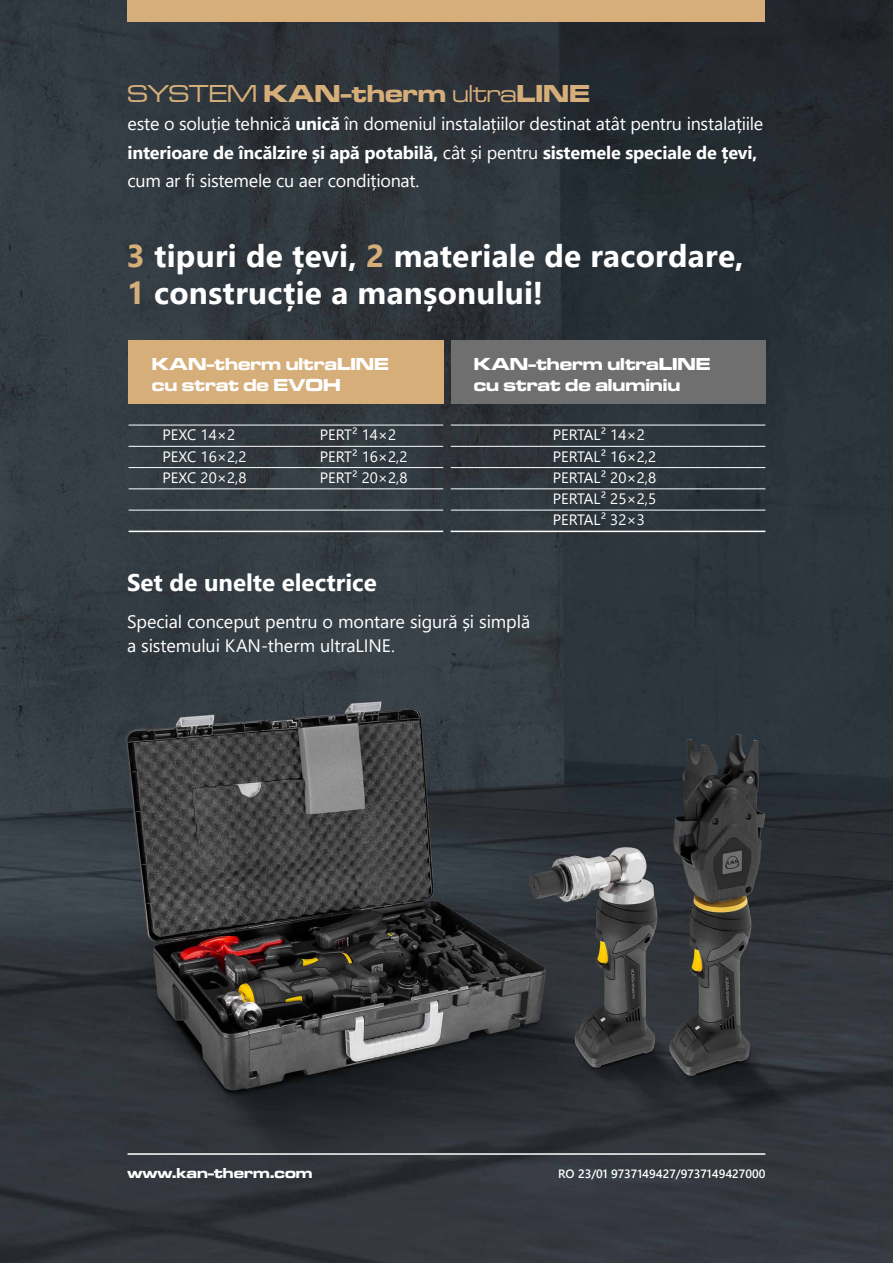
<style>
.page{position:relative;width:893px;height:1263px;background:#fff}
.page>*{position:absolute;margin:0;border:0;box-sizing:border-box;transform-origin:0 0}
.t1{font:700 31.5px/37.5px "Segoe UI";letter-spacing:.005em;color:#fff}
.t2{font:25.5px "Microgramma D Bol Ext";color:#d5ae7a}
.t3{font:700 24px "Segoe UI";color:#fff}
.t4{font:18px/28.2px "Segoe UI";letter-spacing:-.01em;color:#fff}
.t5{font:18px/21px "Microgramma D Bol Ext";color:#fff}
.t6{font:15px/21.3px "Segoe UI";color:#fff}
.t7{font:15px "Microgramma D Bol Ext";color:#fff}
.t8{font:600 12px "Segoe UI";color:#fff}
.s1{font-family:"Microgramma D Med Ext"}
.s2{font-weight:700}
.s3{color:#d5ae7a}
</style>
<div class="page">
<img style="left:0;top:0;width:893px;height:1263px">
<div style="left:128px;top:0;width:637px;height:21px;background:#d5ae7a"></div>
<hr style="left:128px;top:1153px;width:637px;height:2px;background:#fff">
<hr style="left:129px;top:425px;width:157px;height:1px;background:#fff">
<hr style="left:286px;top:425px;width:157px;height:1px;background:#fff">
<hr style="left:129px;top:446px;width:157px;height:1px;background:#fff">
<hr style="left:286px;top:446px;width:157px;height:1px;background:#fff">
<hr style="left:129px;top:467px;width:157px;height:1px;background:#fff">
<hr style="left:286px;top:467px;width:157px;height:1px;background:#fff">
<hr style="left:129px;top:488px;width:157px;height:1px;background:#fff">
<hr style="left:286px;top:488px;width:157px;height:1px;background:#fff">
<hr style="left:129px;top:510px;width:157px;height:1px;background:#fff">
<hr style="left:286px;top:510px;width:157px;height:1px;background:#fff">
<hr style="left:129px;top:531px;width:157px;height:1px;background:#fff">
<hr style="left:286px;top:531px;width:157px;height:1px;background:#fff">
<div style="left:129px;top:340px;width:315px;height:64px;background:#d5ae7a"></div>
<div style="left:451px;top:340px;width:314px;height:64px;background:#706f6f"></div>
<hr style="left:451px;top:425px;width:314px;height:1px;background:#fff">
<hr style="left:451px;top:446px;width:314px;height:1px;background:#fff">
<hr style="left:451px;top:467px;width:314px;height:1px;background:#fff">
<hr style="left:451px;top:488px;width:314px;height:1px;background:#fff">
<hr style="left:451px;top:510px;width:314px;height:1px;background:#fff">
<hr style="left:451px;top:531px;width:314px;height:1px;background:#fff">
<h2 class="t2" style="left:128px;top:76px;width:464px"><span class="s1">SYSTEM</span> KAN-therm <span class="s1">ultra</span>LINE</h2>
<p class="t4" style="left:128px;top:108px;width:637px">este o soluție tehnică <span class="s2">unică</span> în domeniul instalațiilor destinat atât pentru instalațiile <span class="s2">interioare de încălzire și apă potabilă,</span> cât și pentru <span class="s2">sistemele speciale de țevi, </span>cum ar fi sistemele cu aer condiționat.</p>
<h1 class="t1" style="left:127px;top:234px;width:618px"><span class="s3">3</span> tipuri de țevi, <span class="s3">2</span> materiale de racordare,<br><span class="s3">1</span> construcție a manșonului!</h1>
<p class="t5" style="left:152px;top:354px;width:238px">KAN-therm ultraLINE cu strat de EVOH</p>
<p class="t6" style="left:163px;top:423px;width:74px">PEXC 14×2</p>
<p class="t6" style="left:320px;top:423px;width:78px">PERT² 14×2</p>
<p class="t6" style="left:163px;top:444px;width:85px">PEXC 16×2,2</p>
<p class="t6" style="left:320px;top:444px;width:89px">PERT² 16×2,2</p>
<p class="t6" style="left:163px;top:465px;width:85px">PEXC 20×2,8</p>
<p class="t6" style="left:320px;top:465px;width:89px">PERT² 20×2,8</p>
<p class="t5" style="left:474px;top:354px;width:238px">KAN-therm ultraLINE cu strat de aluminiu</p>
<p class="t6" style="left:553px;top:423px;width:105px">PERTAL² 14×2<br>PERTAL² 16×2,2<br>PERTAL² 20×2,8<br>PERTAL² 25×2,5<br>PERTAL² 32×3</p>
<h3 class="t3" style="left:127px;top:560px;width:251px">Set de unelte electrice</h3>
<p class="t4" style="left:127px;top:608px;width:405px;line-height:24px">Special conceput pentru o montare sigură și simplă a sistemului KAN-therm ultraLINE.</p>
<p class="t7" style="left:128px;top:1163px;width:186px">www.kan-therm.com</p>
<p class="t8" style="left:558px;top:1162px;width:209px">RO 23/01 9737149427/9737149427000</p>
</div>
